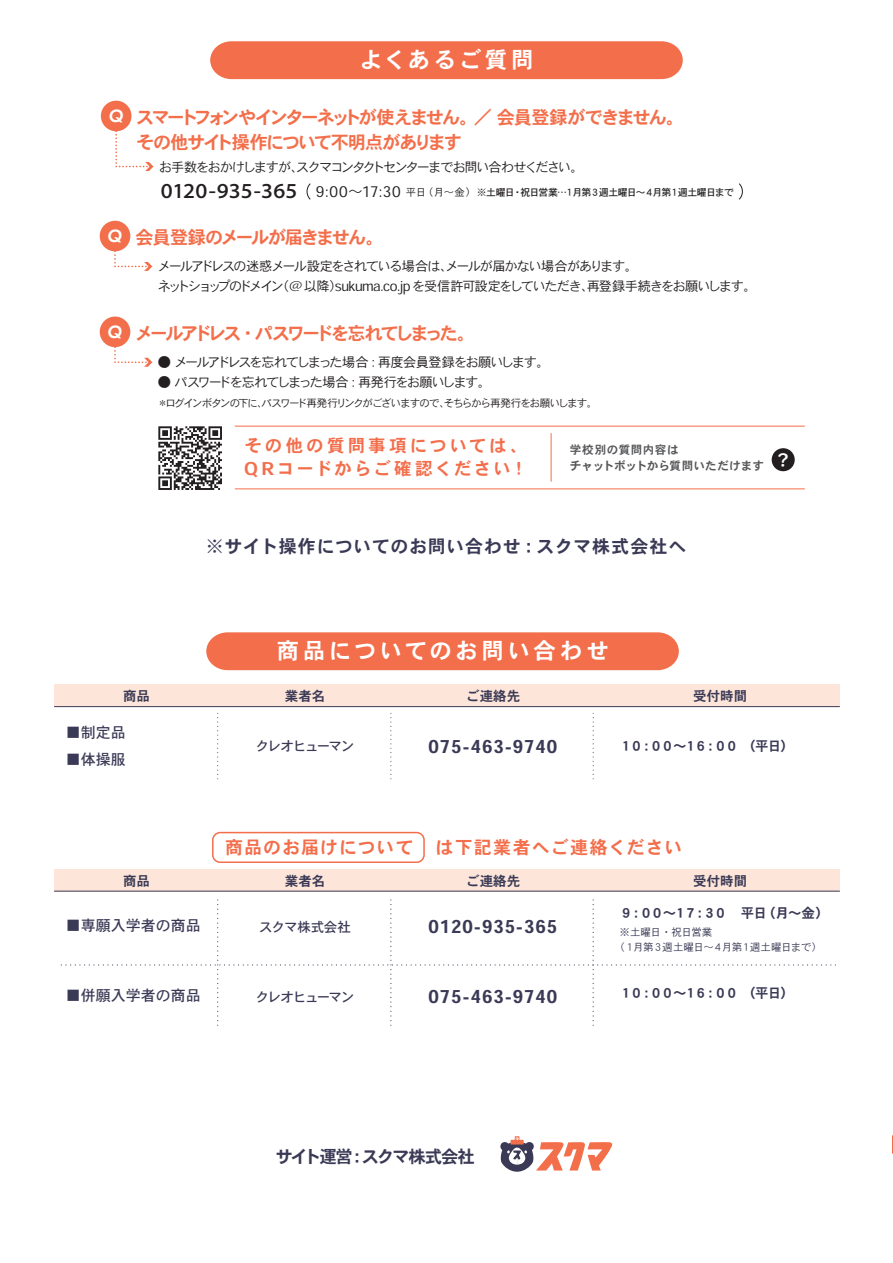
<style>
.page{position:relative;width:893px;height:1263px;background:#fff}
.page>*{position:absolute;margin:0;border:0;box-sizing:border-box;transform-origin:0 0}
.t1{font:22.5px "Heisei Kaku Go Std W7";letter-spacing:.14em;color:#fff}
.t2{font:italic 600 18.45px "Futura PT";color:#fff}
.t3{font:18.15px/24.8px "Heisei Kaku Go Std W7";letter-spacing:-.105em;color:#f36f4b}
.t4{font:18.15px "Heisei Kaku Go Std W7";letter-spacing:-.17em;color:#f36f4b}
.t5{font:18.15px "Heisei Kaku Go Std W7";letter-spacing:-.1em;color:#f36f4b}
.t6{font:18px "Heisei Kaku Go Std W7";letter-spacing:.05em;color:#3b3a56}
.t7{font:18px "Heisei Kaku Go Std W7";letter-spacing:.055em;color:#f36e4b}
.t8{font:17.55px/23.1px "Heisei Kaku Go Std W7";letter-spacing:.145em;color:#f36e4b}
.t9{font:17.4px "Heisei Kaku Go Std W7";letter-spacing:-.08em;color:#3b3a56}
.t10{font:16.05px "UD Digi Kyokasho N B";color:#fff}
.t11{font:15px "Heisei Kaku Go Std W5";color:#3b3a56}
.t12{font:13.5px "Heisei Kaku Go Std W7";color:#3b3a56}
.t13{font:13.5px "Heisei Kaku Go Std W5";letter-spacing:-.09em;color:#3b3a56}
.t14{font:13.5px "Heisei Kaku Go Std W5";letter-spacing:-.025em;color:#3b3a56}
.t15{font:13.2px/19.8px "Heisei Kaku Go Std W3";letter-spacing:-.11em;color:#231f20}
.t16{font:13.2px "Heisei Kaku Go Std W3";letter-spacing:-.13em;color:#231f20}
.t17{font:11.55px/16.5px "Heisei Kaku Go Std W7";letter-spacing:.02em;color:#57585a}
.t18{font:10.5px "Heisei Kaku Go Std W3";letter-spacing:-.11em;color:#231f20}
.t19{font:10.5px/15px "Heisei Kaku Go Std W3";letter-spacing:-.05em;color:#3b3a56}
.t20{font:9.9px "Heisei Kaku Go Std W5";letter-spacing:-.085em;color:#231f20}
.s1{font-size:21.45px}
.s2{font-family:"Heisei Kaku Go Std W3";font-size:14.85px}
.s3{font-family:"Heisei Kaku Go Std W3";font-size:10.35px}
</style>
<div class="page">
<hr style="left:892px;top:0;width:1px;height:1263px;background:#fddecf">
<svg style="left:892px;top:0;width:1px;height:366px"></svg>
<svg style="left:892px;top:1082px;width:1px;height:181px"></svg>
<div style="left:54px;top:684px;width:786px;height:23px;background:#fde6d9"></div>
<hr style="left:54px;top:706px;width:786px;height:1px;background:#3b3a56">
<svg style="left:390px;top:713px;width:1px;height:67px"></svg>
<svg style="left:217px;top:713px;width:1px;height:67px"></svg>
<svg style="left:593px;top:713px;width:1px;height:67px"></svg>
<svg style="left:61px;top:900px;width:775px;height:126px"></svg>
<div style="left:54px;top:869px;width:786px;height:22px;background:#fde6d9"></div>
<hr style="left:54px;top:891px;width:786px;height:1px;background:#3b3a56">
<div style="left:212px;top:832px;width:213px;height:31px;border:2px solid #f36e4b;border-radius:7px"></div>
<div style="left:206px;top:632px;width:473px;height:38px;background:#f36e4b"></div>
<div style="left:210px;top:41px;width:473px;height:38px;background:#f36e4b"></div>
<div style="left:101px;top:101px;width:30px;height:30px;background:#f36f4b;border-radius:50%"></div>
<svg style="left:115px;top:131px;width:38px;height:40px"></svg>
<svg style="left:306px;top:183px;width:5px;height:17px"></svg>
<svg style="left:739px;top:183px;width:4px;height:17px"></svg>
<hr style="left:235px;top:426px;width:570px;height:1px;background:#f36e4b">
<hr style="left:235px;top:488px;width:570px;height:1px;background:#f36e4b">
<svg style="left:158px;top:426px;width:64px;height:64px"></svg>
<div style="left:100px;top:221px;width:30px;height:30px;background:#f36f4b;border-radius:50%"></div>
<svg style="left:113px;top:251px;width:39px;height:20px"></svg>
<div style="left:100px;top:317px;width:30px;height:30px;background:#f36f4b;border-radius:50%"></div>
<svg style="left:113px;top:347px;width:39px;height:20px"></svg>
<hr style="left:551px;top:433px;width:1px;height:49px;background:#f36e4b">
<div style="left:772px;top:448px;width:23px;height:23px;background:#231f20;border-radius:50%"></div>
<svg style="left:500px;top:1136px;width:112px;height:36px"></svg>
<h2 class="t2" style="left:108px;top:104px;width:16px">Q</h2>
<h2 class="t2" style="left:107px;top:224px;width:16px">Q</h2>
<h2 class="t2" style="left:107px;top:320px;width:16px">Q</h2>
<h1 class="t1" style="left:360px;top:46px;width:175px">よくあるご質問</h1>
<h3 class="t3" style="left:136px;top:105px;width:550px">スマートフォンやインターネットが使えません。／ 会員登録ができません。その他サイト操作について不明点があります</h3>
<p class="t15" style="left:159px;top:157px;width:426px">お手数をおかけしますが、スクマコンタクトセンターまでお問い合わせください。</p>
<p class="t20" style="left:161px;top:186px;width:574px"><span class="s1">0120-935-365</span> <span class="s2">9:00～17:30</span> <span class="s3">平日（月～金）</span>※土曜日・祝日営業…１月第３週土曜日～４月第１週土曜日まで</p>
<h3 class="t5" style="left:135px;top:226px;width:250px">会員登録のメールが届きません。</h3>
<p class="t15" style="left:158px;top:257px;width:600px">メールアドレスの迷惑メール設定をされている場合は、メールが届かない場合があります。<br>ネットショップのドメイン（@ 以降）sukuma.co.jp を受信許可設定をしていただき、再登録手続きをお願いします。</p>
<h3 class="t4" style="left:135px;top:322px;width:342px">メールアドレス・パスワードを忘れてしまった。</h3>
<p class="t16" style="left:158px;top:354px;width:393px">● メールアドレスを忘れてしまった場合：再度会員登録をお願いします。</p>
<p class="t15" style="left:158px;top:372px;width:335px">● パスワードを忘れてしまった場合：再発行をお願いします。</p>
<p class="t18" style="left:157px;top:396px;width:442px">＊ログインボタンの下に、パスワード再発行リンクがございますので、そちらから再発行をお願いします。</p>
<h3 class="t8" style="left:244px;top:434px;width:285px">その他の質問事項については、<br>QRコードからご確認ください！</h3>
<p class="t17" style="left:570px;top:441px;width:196px">学校別の質問内容は<br>チャットボットから質問いただけます</p>
<p class="t10" style="left:775px;top:450px;width:18px">？</p>
<h3 class="t6" style="left:206px;top:535px;width:482px">※サイト操作についてのお問い合わせ：スクマ株式会社へ</h3>
<h1 class="t1" style="left:277px;top:637px;width:333px">商品についてのお問い合わせ</h1>
<p class="t12" style="left:123px;top:688px;width:28px">商品</p>
<p class="t12" style="left:285px;top:688px;width:42px">業者名</p>
<p class="t12" style="left:466px;top:688px;width:55px">ご連絡先</p>
<p class="t12" style="left:693px;top:688px;width:55px">受付時間</p>
<p class="t12" style="left:620px;top:738px;width:176px">１０：００～１６：００ （平日）</p>
<p class="t11" style="left:66px;top:723px;width:61px">■制定品</p>
<p class="t11" style="left:66px;top:750px;width:61px">■体操服</p>
<h3 class="t6" style="left:429px;top:735px;width:130px">075-463-9740</h3>
<p class="t13" style="left:256px;top:738px;width:100px">クレオヒューマン</p>
<h3 class="t7" style="left:225px;top:837px;width:459px">商品のお届けについて は下記業者へご連絡ください</h3>
<p class="t12" style="left:123px;top:873px;width:28px">商品</p>
<p class="t12" style="left:285px;top:873px;width:42px">業者名</p>
<p class="t12" style="left:466px;top:873px;width:55px">ご連絡先</p>
<p class="t12" style="left:693px;top:873px;width:55px">受付時間</p>
<p class="t11" style="left:66px;top:917px;width:136px">■専願入学者の商品</p>
<p class="t12" style="left:620px;top:905px;width:210px">９：００～１７：３０　平日（月～金）</p>
<p class="t19" style="left:614px;top:924px;width:209px;text-indent:5px">※土曜日・祝日営業<br>（１月第３週土曜日～４月第１週土曜日まで）</p>
<h3 class="t6" style="left:429px;top:915px;width:130px">0120-935-365</h3>
<p class="t14" style="left:259px;top:918px;width:93px">スクマ株式会社</p>
<p class="t11" style="left:66px;top:987px;width:136px">■併願入学者の商品</p>
<p class="t13" style="left:256px;top:988px;width:100px">クレオヒューマン</p>
<h3 class="t6" style="left:429px;top:985px;width:130px">075-463-9740</h3>
<p class="t12" style="left:620px;top:985px;width:176px">１０：００～１６：００ （平日）</p>
<h3 class="t9" style="left:275px;top:1146px;width:201px">サイト運営：スクマ株式会社</h3>
</div>
